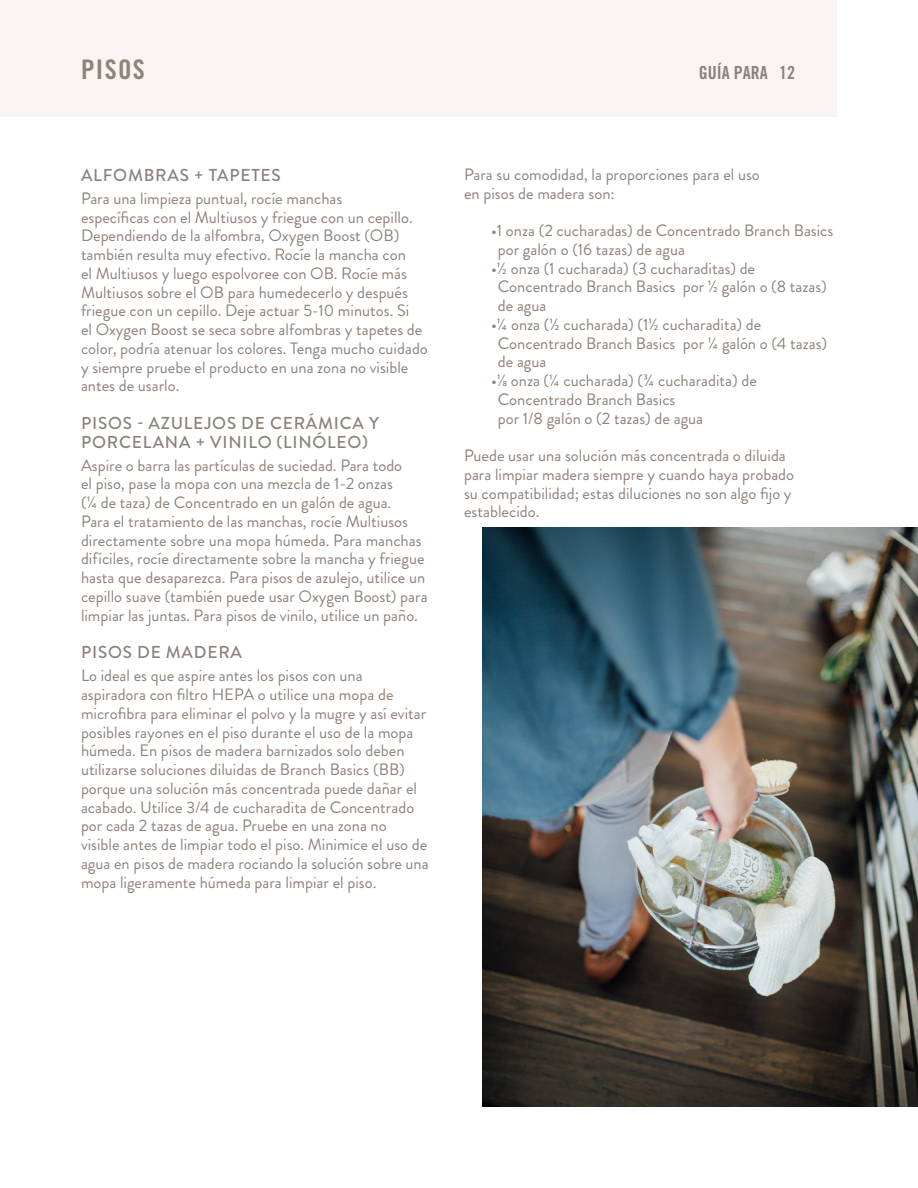
<style>
.page{position:relative;width:918px;height:1188px;background:#fff}
.page>*{position:absolute;margin:0;border:0;box-sizing:border-box;transform-origin:0 0}
.t1{font:27px "Trade Gothic LT Std Bd Cn 20";letter-spacing:.05em;color:#8f8279}
.t2{font:18px "Trade Gothic LT Std Bd Cn 20";color:#8c827b}
.Subtitle{font:500 17.25px/18.8px "Brandon Grotesque";letter-spacing:.045em;color:#8c827b}
.Body{font:16.5px/18.8px "Brandon Grotesque";color:#8f8279}
</style>
<div class="page">
<div style="left:0;top:0;width:837px;height:116px;background:#f8f4f4"></div>
<img style="left:482px;top:527px;width:436px;height:580px">
<p class="t1" style="left:81px;top:53px;width:65px">PISOS</p>
<p class="t2" style="left:699px;top:61px;width:70px">GUÍA PARA</p>
<p class="t2" style="left:779px;top:61px;width:17px">12</p>
<p class="Subtitle" style="left:81px;top:166px;width:201px">ALFOMBRAS + TAPETES</p>
<p class="Body" style="left:81px;top:189px;width:348px">Para una limpieza puntual, rocíe manchas<br>específicas con el Multiusos y friegue con un cepillo.<br>Dependiendo de la alfombra, Oxygen Boost (OB) también resulta muy efectivo. Rocíe la mancha con<br>el Multiusos y luego espolvoree con OB. Rocíe más Multiusos sobre el OB para humedecerlo y después friegue con un cepillo. Deje actuar 5-10 minutos. Si<br>el Oxygen Boost se seca sobre alfombras y tapetes de color, podría atenuar los colores. Tenga mucho cuidado y siempre pruebe el producto en una zona no visible antes de usarlo.</p>
<p class="Subtitle" style="left:81px;top:414px;width:299px">PISOS - AZULEJOS DE CERÁMICA Y<br>PORCELANA + VINILO (LINÓLEO)</p>
<p class="Body" style="left:81px;top:456px;width:348px">Aspire o barra las partículas de suciedad. Para todo<br>el piso, pase la mopa con una mezcla de 1-2 onzas<br>(¼ de taza) de Concentrado en un galón de agua.<br>Para el tratamiento de las manchas, rocíe Multiusos directamente sobre una mopa húmeda. Para manchas difíciles, rocíe directamente sobre la mancha y friegue hasta que desaparezca. Para pisos de azulejo, utilice un cepillo suave (también puede usar Oxygen Boost) para limpiar las juntas. Para pisos de vinilo, utilice un paño.</p>
<p class="Subtitle" style="left:81px;top:643px;width:162px">PISOS DE MADERA</p>
<p class="Body" style="left:81px;top:666px;width:349px">Lo ideal es que aspire antes los pisos con una aspiradora con filtro HEPA o utilice una mopa de microfibra para eliminar el polvo y la mugre y así evitar posibles rayones en el piso durante el uso de la mopa húmeda. En pisos de madera barnizados solo deben utilizarse soluciones diluidas de Branch Basics (BB) porque una solución más concentrada puede dañar el acabado. Utilice 3/4 de cucharadita de Concentrado por cada 2 tazas de agua. Pruebe en una zona no visible antes de limpiar todo el piso. Minimice el uso de agua en pisos de madera rociando la solución sobre una mopa ligeramente húmeda para limpiar el piso.</p>
<p class="Body" style="left:464px;top:165px;width:297px">Para su comodidad, la proporciones para el uso</p>
<p class="Body" style="left:464px;top:184px;width:152px">en pisos de madera son:</p>
<p class="Body" style="left:498px;top:221px;width:337px;text-indent:-7px">•1 onza (2 cucharadas) de Concentrado Branch Basics por galón o (16 tazas) de agua</p>
<p class="Body" style="left:498px;top:259px;width:331px;text-indent:-7px">•½ onza (1 cucharada) (3 cucharaditas) de<br>Concentrado Branch Basics por ½ galón o (8 tazas) de agua</p>
<p class="Body" style="left:498px;top:315px;width:331px;text-indent:-7px">•¼ onza (½ cucharada) (1½ cucharadita) de<br>Concentrado Branch Basics por ¼ galón o (4 tazas) de agua</p>
<p class="Body" style="left:498px;top:371px;width:261px;text-indent:-7px">•⅛ onza (¼ cucharada) (¾ cucharadita) de<br>Concentrado Branch Basics<br>por 1/8 galón o (2 tazas) de agua</p>
<p class="Body" style="left:464px;top:446px;width:332px">Puede usar una solución más concentrada o diluida para limpiar madera siempre y cuando haya probado su compatibilidad; estas diluciones no son algo fijo y establecido.</p>
</div>
